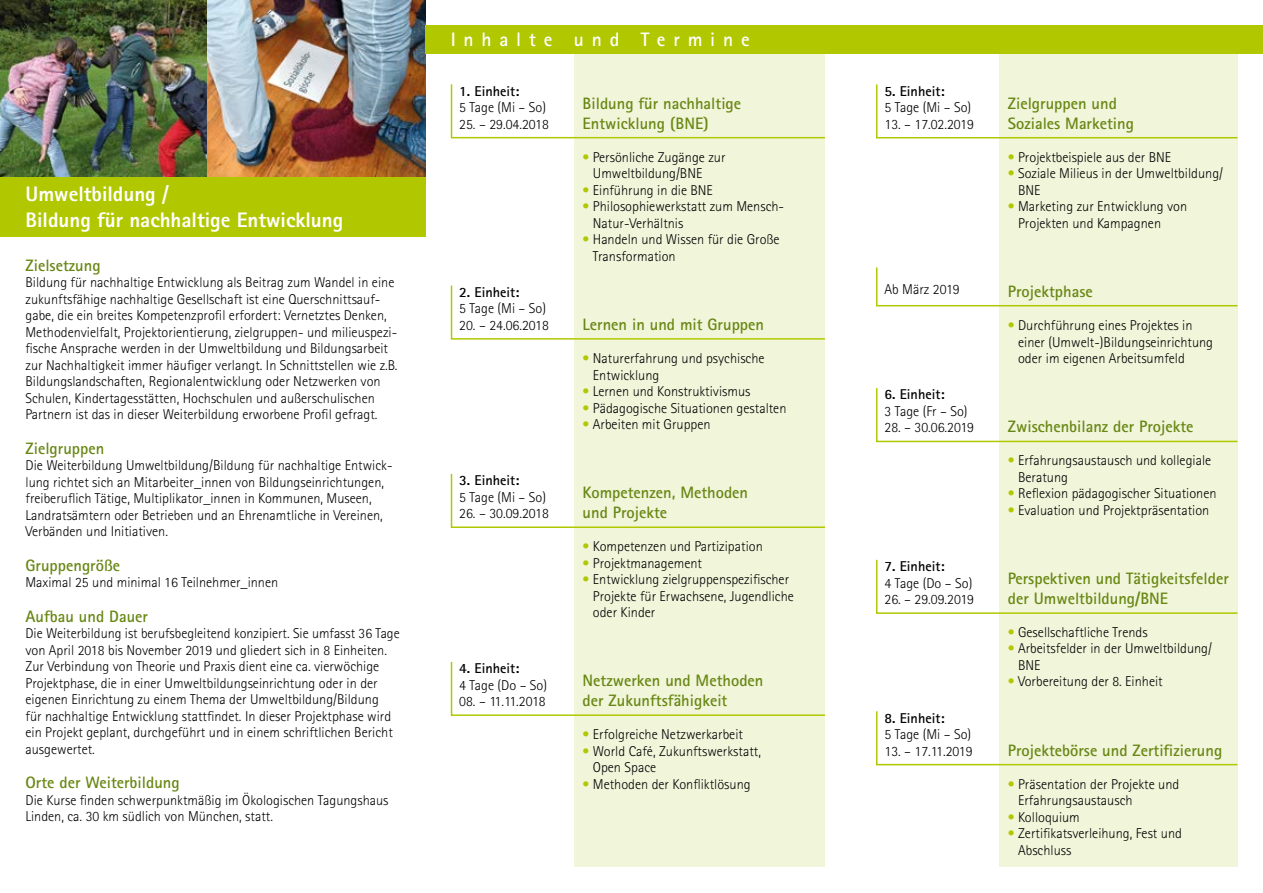
<style>
.page{position:relative;width:1263px;height:893px;background:#fff}
.page>*{position:absolute;margin:0;border:0;box-sizing:border-box;transform-origin:0 0}
.t1{font:800 21px/25.5px "Rotis Sans Serif";color:#fff}
.t2{font:700 19.5px "Rotis Sans Serif";letter-spacing:.4em;color:#fff}
.t3{font:700 16.5px/19.8px "Rotis Sans Serif";color:#688713}
.t4{font:300 14.25px/16.5px "Rotis Sans Serif";color:#000}
.t5{font:700 14.25px "Rotis Sans Serif";color:#000}
.t6{font:300 14.25px "Rotis Sans Serif";letter-spacing:-.02em;color:#000}
.s1{color:#b1c800}
</style>
<div class="page">
<div style="left:574px;top:26px;width:251px;height:841px;background:#f1f5da"></div>
<div style="left:999px;top:26px;width:238px;height:841px;background:#f1f5da"></div>
<svg style="left:450px;top:84px;width:375px;height:55px"></svg>
<div style="left:0;top:176px;width:425px;height:61px;background:#b1c800"></div>
<img style="left:0;top:0;width:425px;height:176px">
<div style="left:425px;top:26px;width:838px;height:28px;background:#b1c800"></div>
<svg style="left:450px;top:285px;width:375px;height:55px"></svg>
<svg style="left:450px;top:473px;width:375px;height:55px"></svg>
<svg style="left:450px;top:661px;width:375px;height:55px"></svg>
<svg style="left:876px;top:83px;width:362px;height:56px"></svg>
<svg style="left:876px;top:266px;width:362px;height:41px"></svg>
<svg style="left:876px;top:387px;width:362px;height:56px"></svg>
<svg style="left:876px;top:558px;width:362px;height:57px"></svg>
<svg style="left:876px;top:710px;width:362px;height:56px"></svg>
<h1 class="t1" style="left:26px;top:181px;width:319px">Umweltbildung /<br>Bildung für nachhaltige Entwicklung</h1>
<p class="t3" style="left:26px;top:255px;width:77px">Zielsetzung</p>
<p class="t4" style="left:26px;top:274px;width:374px">Bildung für nachhaltige Entwicklung als Beitrag zum Wandel in eine zukunftsfähige nachhaltige Gesellschaft ist eine Querschnittsauf&shy;gabe, die ein breites Kompetenzprofil erfordert: Vernetztes Denken, Methodenvielfalt, Projektorientierung, zielgruppen- und milieuspezi&shy;fische Ansprache werden in der Umweltbildung und Bildungsarbeit zur Nachhaltigkeit immer häufiger verlangt. In Schnittstellen wie z.B.<br>Bildungslandschaften, Regionalentwicklung oder Netzwerken von Schulen, Kindertagesstätten, Hochschulen und außerschulischen Partnern ist das in dieser Weiterbildung erworbene Profil gefragt.</p>
<p class="t3" style="left:26px;top:438px;width:80px">Zielgruppen</p>
<p class="t4" style="left:26px;top:457px;width:369px">Die Weiterbildung Umweltbildung/Bildung für nachhaltige Entwick&shy;lung richtet sich an Mitarbeiter_innen von Bildungseinrichtungen, freiberuflich Tätige, Multiplikator_innen in Kommunen, Museen, Landratsämtern oder Betrieben und an Ehrenamtliche in Vereinen, Verbänden und Initiativen.</p>
<p class="t3" style="left:26px;top:555px;width:96px">Gruppengröße</p>
<p class="t4" style="left:26px;top:574px;width:254px">Maximal 25 und minimal 16 Teilnehmer_innen</p>
<p class="t3" style="left:26px;top:606px;width:124px">Aufbau und Dauer</p>
<p class="t4" style="left:26px;top:625px;width:376px">Die Weiterbildung ist berufsbegleitend konzipiert. Sie umfasst 36 Tage von April 2018 bis November 2019 und gliedert sich in 8 Einheiten.<br>Zur Verbindung von Theorie und Praxis dient eine ca. vierwöchige Projektphase, die in einer Umweltbildungseinrichtung oder in der eigenen Einrichtung zu einem Thema der Umweltbildung/Bildung<br>für nachhaltige Entwicklung stattfindet. In dieser Projektphase wird ein Projekt geplant, durchgeführt und in einem schriftlichen Bericht ausgewertet.</p>
<p class="t3" style="left:26px;top:773px;width:156px">Orte der Weiterbildung</p>
<p class="t4" style="left:26px;top:792px;width:365px">Die Kurse finden schwerpunktmäßig im Ökologischen Tagungshaus<br>Linden, ca. 30 km südlich von München, statt.</p>
<h2 class="t2" style="left:451px;top:27px;width:300px">Inhalte und Termine</h2>
<p class="t5" style="left:459px;top:82px;width:62px">1. Einheit:</p>
<p class="t4" style="left:459px;top:99px;width:88px">5 Tage (Mi – So)</p>
<p class="t4" style="left:459px;top:116px;width:91px">25. – 29.04.2018</p>
<p class="t5" style="left:459px;top:283px;width:62px">2. Einheit:</p>
<p class="t4" style="left:459px;top:300px;width:88px">5 Tage (Mi – So)</p>
<p class="t4" style="left:459px;top:317px;width:91px">20. – 24.06.2018</p>
<p class="t5" style="left:459px;top:471px;width:62px">3. Einheit:</p>
<p class="t4" style="left:459px;top:489px;width:88px">5 Tage (Mi – So)</p>
<p class="t4" style="left:459px;top:505px;width:91px">26. – 30.09.2018</p>
<p class="t5" style="left:459px;top:659px;width:62px">4. Einheit:</p>
<p class="t4" style="left:459px;top:677px;width:89px">4 Tage (Do – So)</p>
<p class="t6" style="left:459px;top:693px;width:88px">08. – 11.11.2018</p>
<p class="t3" style="left:583px;top:93px;width:160px">Bildung für nachhaltige<br>Entwicklung (BNE)</p>
<p class="t4" style="left:593px;top:149px;width:134px;text-indent:-10px"><span class="s1">•</span> Persönliche Zugänge zur<br>Umweltbildung/BNE</p>
<p class="t4" style="left:583px;top:182px;width:132px"><span class="s1">•</span> Einführung in die BNE</p>
<p class="t4" style="left:593px;top:198px;width:193px;text-indent:-10px"><span class="s1">•</span> Philosophiewerkstatt zum Mensch-<br>Natur-Verhältnis</p>
<p class="t4" style="left:593px;top:231px;width:188px;text-indent:-10px"><span class="s1">•</span> Handeln und Wissen für die Große<br>Transformation</p>
<p class="t3" style="left:583px;top:314px;width:183px">Lernen in und mit Gruppen</p>
<p class="t4" style="left:593px;top:350px;width:173px;text-indent:-10px"><span class="s1">•</span> Naturerfahrung und psychische<br>Entwicklung</p>
<p class="t4" style="left:583px;top:383px;width:169px"><span class="s1">•</span> Lernen und Konstruktivismus</p>
<p class="t4" style="left:583px;top:399px;width:205px"><span class="s1">•</span> Pädagogische Situationen gestalten</p>
<p class="t4" style="left:583px;top:416px;width:129px"><span class="s1">•</span> Arbeiten mit Gruppen</p>
<p class="t3" style="left:583px;top:483px;width:167px">Kompetenzen, Methoden und Projekte</p>
<p class="t4" style="left:583px;top:538px;width:182px"><span class="s1">•</span> Kompetenzen und Partizipation</p>
<p class="t4" style="left:583px;top:555px;width:121px"><span class="s1">•</span> Projektmanagement</p>
<p class="t4" style="left:593px;top:571px;width:203px;text-indent:-10px"><span class="s1">•</span> Entwicklung zielgruppenspezifischer<br>Projekte für Erwachsene, Jugendliche oder Kinder</p>
<p class="t3" style="left:583px;top:671px;width:182px">Netzwerken und Methoden der Zukunftsfähigkeit</p>
<p class="t4" style="left:583px;top:726px;width:162px"><span class="s1">•</span> Erfolgreiche Netzwerkarbeit</p>
<p class="t4" style="left:593px;top:743px;width:170px;text-indent:-10px"><span class="s1">•</span> World Café, Zukunftswerkstatt,<br>Open Space</p>
<p class="t4" style="left:583px;top:776px;width:170px"><span class="s1">•</span> Methoden der Konfliktlösung</p>
<p class="t5" style="left:884px;top:82px;width:62px">5. Einheit:</p>
<p class="t4" style="left:884px;top:99px;width:88px">5 Tage (Mi – So)</p>
<p class="t4" style="left:884px;top:116px;width:91px">13. – 17.02.2019</p>
<p class="t4" style="left:884px;top:281px;width:77px">Ab März 2019</p>
<p class="t5" style="left:884px;top:386px;width:62px">6. Einheit:</p>
<p class="t4" style="left:884px;top:403px;width:85px">3 Tage (Fr – So)</p>
<p class="t4" style="left:884px;top:419px;width:91px">28. – 30.06.2019</p>
<p class="t5" style="left:884px;top:557px;width:62px">7. Einheit:</p>
<p class="t4" style="left:884px;top:575px;width:89px">4 Tage (Do – So)</p>
<p class="t4" style="left:884px;top:591px;width:91px">26. – 29.09.2019</p>
<p class="t5" style="left:884px;top:709px;width:62px">8. Einheit:</p>
<p class="t4" style="left:884px;top:726px;width:88px">5 Tage (Mi – So)</p>
<p class="t4" style="left:884px;top:743px;width:90px">13. – 17.11.2019</p>
<p class="t3" style="left:1008px;top:93px;width:128px">Zielgruppen und<br>Soziales Marketing</p>
<p class="t4" style="left:1008px;top:149px;width:165px"><span class="s1">•</span> Projektbeispiele aus der BNE</p>
<p class="t4" style="left:1018px;top:165px;width:207px;text-indent:-10px"><span class="s1">•</span> Soziale Milieus in der Umweltbildung/<br>BNE</p>
<p class="t4" style="left:1018px;top:198px;width:171px;text-indent:-10px"><span class="s1">•</span> Marketing zur Entwicklung von<br>Projekten und Kampagnen</p>
<p class="t3" style="left:1008px;top:281px;width:86px">Projektphase</p>
<p class="t4" style="left:1018px;top:317px;width:196px;text-indent:-10px"><span class="s1">•</span> Durchführung eines Projektes in einer (Umwelt-)Bildungseinrichtung oder im eigenen Arbeitsumfeld</p>
<p class="t3" style="left:1008px;top:417px;width:187px">Zwischenbilanz der Projekte</p>
<p class="t4" style="left:1018px;top:452px;width:195px;text-indent:-10px"><span class="s1">•</span> Erfahrungsaustausch und kollegiale<br>Beratung</p>
<p class="t4" style="left:1008px;top:485px;width:210px"><span class="s1">•</span> Reflexion pädagogischer Situationen</p>
<p class="t4" style="left:1008px;top:502px;width:203px"><span class="s1">•</span> Evaluation und Projektpräsentation</p>
<p class="t3" style="left:1008px;top:568px;width:223px">Perspektiven und Tätigkeitsfelder der Umweltbildung/BNE</p>
<p class="t4" style="left:1008px;top:624px;width:141px"><span class="s1">•</span> Gesellschaftliche Trends</p>
<p class="t4" style="left:1018px;top:640px;width:195px;text-indent:-10px"><span class="s1">•</span> Arbeitsfelder in der Umweltbildung/<br>BNE</p>
<p class="t4" style="left:1008px;top:673px;width:156px"><span class="s1">•</span> Vorbereitung der 8. Einheit</p>
<p class="t3" style="left:1008px;top:740px;width:216px">Projektebörse und Zertifizierung</p>
<p class="t4" style="left:1018px;top:776px;width:163px;text-indent:-10px"><span class="s1">•</span> Präsentation der Projekte und<br>Erfahrungsaustausch</p>
<p class="t4" style="left:1008px;top:809px;width:74px"><span class="s1">•</span> Kolloquium</p>
<p class="t4" style="left:1018px;top:825px;width:165px;text-indent:-10px"><span class="s1">•</span> Zertifikatsverleihung, Fest und<br>Abschluss</p>
</div>
